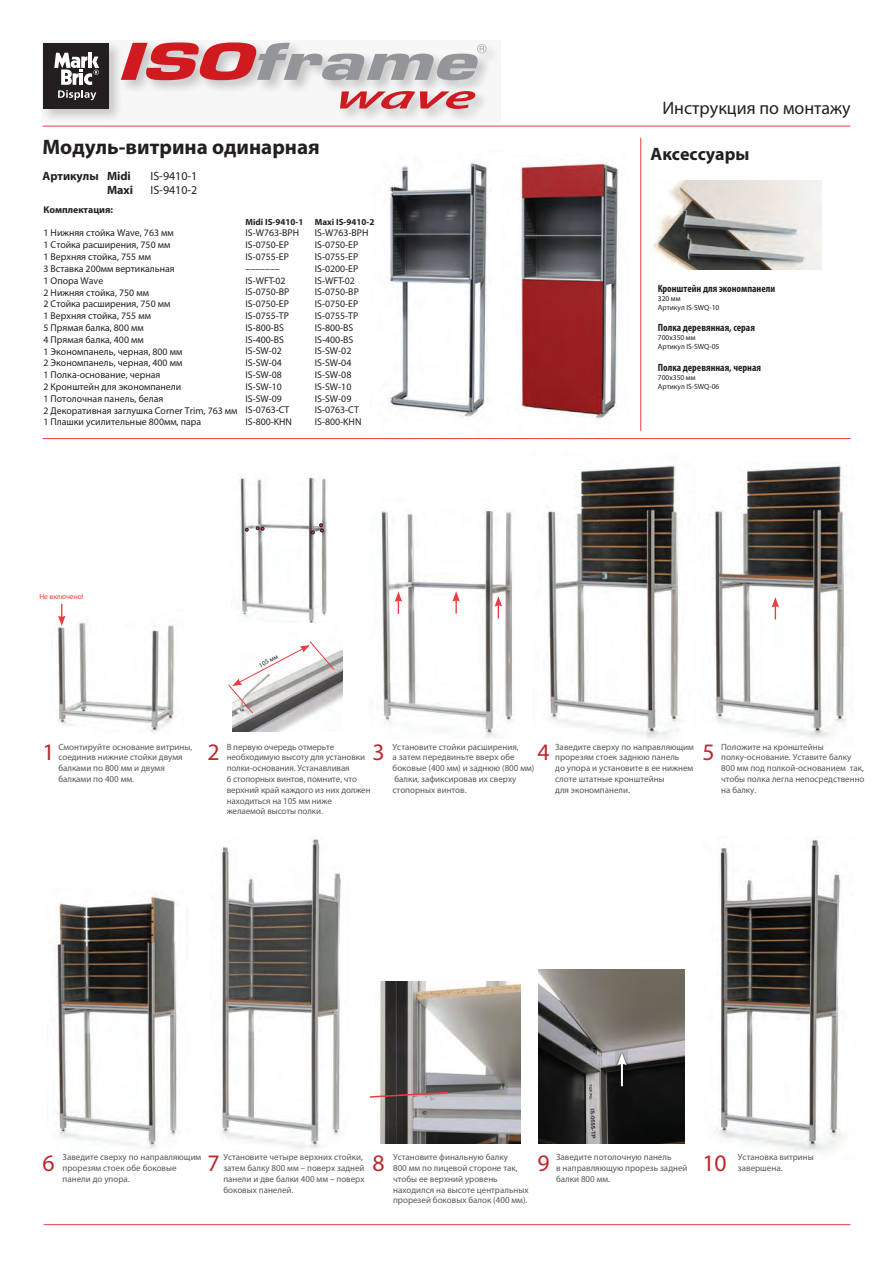
<style>
.page{position:relative;width:893px;height:1263px;background:#fff}
.page>*{position:absolute;margin:0;border:0;box-sizing:border-box;transform-origin:0 0}
.t1{font:23.7px "Myriad Pro";color:#c0262d}
.t2{font:700 21px "Myriad Pro";color:#231f20}
.t3{font:18px "Myriad Pro";color:#231f20}
.t4{font:700 18px "Myriad Pro";color:#231f20}
.t5{font:12px "Myriad Pro";color:#231f20}
.t6{font:700 12px "Myriad Pro";color:#231f20}
.t7{font:700 condensed 10.5px "Myriad Pro";color:#231f20}
.t8{font:9.9px/11.9px "Myriad Pro";color:#231f20}
.t9{font:700 9.9px "Myriad Pro";color:#231f20}
.t10{font:9px/10.8px "Myriad Pro";color:#57585a}
.t11{font:700 9px "Myriad Pro";color:#231f20}
.t12{font:7.5px/9px "Myriad Pro";color:#231f20}
.t13{font:7.5px "Myriad Pro";color:#ef3e2e}
.t14{font:6.75px "Myriad Pro";color:#231f20}
</style>
<div class="page">
<img style="left:240px;top:477px;width:87px;height:146px">
<svg style="left:311px;top:523px;width:13px;height:11px"></svg>
<svg style="left:256px;top:526px;width:8px;height:4px"></svg>
<img style="left:717px;top:837px;width:128px;height:316px">
<img style="left:220px;top:838px;width:121px;height:312px">
<img style="left:50px;top:893px;width:129px;height:257px">
<img style="left:714px;top:462px;width:139px;height:277px">
<svg style="left:772px;top:597px;width:7px;height:22px"></svg>
<img style="left:547px;top:465px;width:133px;height:274px">
<img style="left:538px;top:970px;width:147px;height:173px">
<img style="left:380px;top:981px;width:140px;height:162px">
<svg style="left:369px;top:1091px;width:80px;height:7px"></svg>
<svg style="left:615px;top:1051px;width:13px;height:37px"></svg>
<hr style="left:621px;top:1062px;width:2px;height:24px;background:#fff">
<svg style="left:617px;top:1053px;width:9px;height:12px"></svg>
<hr style="left:43px;top:126px;width:807px;height:1px;background:#ee3a41">
<hr style="left:44px;top:1224px;width:806px;height:1px;background:#ee3a41">
<svg style="left:43px;top:43px;width:454px;height:78px;fill:#f6f6f6"></svg>
<div style="left:43px;top:43px;width:66px;height:66px;background:#231f20"></div>
<hr style="left:88px;top:52px;width:4px;height:16px;background:#fff">
<svg style="left:54px;top:53px;width:45px;height:47px"></svg>
<svg style="left:340px;top:91px;width:136px;height:18px;background:#da8184"></svg>
<svg style="left:121px;top:42px;width:365px;height:38px"></svg>
<hr style="left:640px;top:138px;width:1px;height:293px;background:#ee3a41">
<img style="left:653px;top:181px;width:168px;height:89px">
<img style="left:370px;top:162px;width:123px;height:278px">
<img style="left:493px;top:163px;width:136px;height:277px">
<img style="left:380px;top:509px;width:135px;height:230px">
<svg style="left:395px;top:592px;width:7px;height:22px"></svg>
<svg style="left:452px;top:591px;width:8px;height:23px"></svg>
<svg style="left:495px;top:596px;width:7px;height:23px"></svg>
<img style="left:57px;top:622px;width:118px;height:111px">
<svg style="left:58px;top:604px;width:8px;height:22px"></svg>
<img style="left:232px;top:649px;width:111px;height:82px">
<svg style="left:228px;top:641px;width:107px;height:73px"></svg>
<hr style="left:43px;top:438px;width:807px;height:1px;background:#ee3a41">
<h2 class="t2" style="left:43px;top:133px;width:279px">Модуль-витрина одинарная</h2>
<h3 class="t6" style="left:43px;top:168px;width:90px">Артикулы Midi</h3>
<h3 class="t5" style="left:151px;top:168px;width:48px">IS-9410-1</h3>
<h3 class="t6" style="left:107px;top:182px;width:28px">Maxi</h3>
<h3 class="t5" style="left:151px;top:183px;width:48px">IS-9410-2</h3>
<p class="t9" style="left:44px;top:203px;width:71px">Комплектация:</p>
<p class="t8" style="left:44px;top:227px;width:195px">1 Нижняя стойка Wave, 763 мм<br>1 Стойка расширения, 750 мм<br>1 Верхняя стойка, 755 мм<br>3 Вставка 200мм вертикальная<br>1 Опора Wave<br>2 Нижняя стойка, 750 мм<br>2 Стойка расширения, 750 мм<br>1 Верхняя стойка, 755 мм<br>5 Прямая балка, 800 мм<br>4 Прямая балка, 400 мм<br>1 Экономпанель, черная, 800 мм<br>2 Экономпанель, черная, 400 мм<br>1 Полка-основание, черная<br>2 Кронштейн для экономпанели<br>1 Потолочная панель, белая<br>2 Декоративная заглушка Сorner Trim, 763 мм<br>1 Плашки усилительные 800мм, пара</p>
<p class="t11" style="left:245px;top:216px;width:59px">Midi IS-9410-1</p>
<p class="t8" style="left:245px;top:227px;width:55px">IS-W763-BPH<br>IS-0750-EP<br>IS-0755-EP –––––––<br>IS-WFT-02<br>IS-0750-BP<br>IS-0750-EP<br>IS-0755-TP<br>IS-800-BS<br>IS-400-BS<br>IS-SW-02<br>IS-SW-04<br>IS-SW-08<br>IS-SW-10<br>IS-SW-09<br>IS-0763-CT<br>IS-800-KHN</p>
<p class="t11" style="left:315px;top:216px;width:61px">Maxi IS-9410-2</p>
<p class="t8" style="left:315px;top:227px;width:55px">IS-W763-BPH<br>IS-0750-EP<br>IS-0755-EP<br>IS-0200-EP<br>IS-WFT-02<br>IS-0750-BP<br>IS-0750-EP<br>IS-0755-TP<br>IS-800-BS<br>IS-400-BS<br>IS-SW-02<br>IS-SW-04<br>IS-SW-08<br>IS-SW-10<br>IS-SW-09<br>IS-0763-CT<br>IS-800-KHN</p>
<p class="t13" style="left:39px;top:591px;width:46px">Не включено!</p>
<p class="t14" style="left:257px;top:662px;width:22px;rotate:-28deg">105 мм</p>
<h3 class="t3" style="left:662px;top:97px;width:190px">Инструкция по монтажу</h3>
<h3 class="t4" style="left:651px;top:142px;width:100px">Аксессуары</h3>
<p class="t7" style="left:658px;top:281px;width:119px">Кронштейн для экономпанели</p>
<p class="t12" style="left:658px;top:293px;width:63px">320 мм<br>Артикул IS-SWQ-10</p>
<p class="t7" style="left:658px;top:321px;width:99px">Полка деревянная, серая</p>
<p class="t12" style="left:658px;top:333px;width:63px">700x350 мм<br>Артикул IS-SWQ-05</p>
<p class="t7" style="left:658px;top:361px;width:105px">Полка деревянная, черная</p>
<p class="t12" style="left:658px;top:373px;width:63px">700x350 мм<br>Артикул IS-SWQ-06</p>
<h1 class="t1" style="left:43px;top:737px;width:14px">1</h1>
<p class="t10" style="left:58px;top:741px;width:136px">Смонтируйте основание витрины, соединив нижние стойки двумя балками по 800 мм и двумя балками по 400 мм.</p>
<h1 class="t1" style="left:207px;top:737px;width:14px">2</h1>
<p class="t10" style="left:227px;top:741px;width:145px">В первую очередь отмерьте необходимую высоту для установки полки-основания. Устанавливая<br>6 стопорных винтов, помните, что верхний край каждого из них должен находиться на 105 мм ниже желаемой высоты полки.</p>
<h1 class="t1" style="left:372px;top:737px;width:14px">3</h1>
<p class="t10" style="left:393px;top:741px;width:143px">Установите стойки расширения,<br>а затем передвиньте вверх обе боковые (400 мм) и заднюю (800 мм) балки, зафиксировав их сверху стопорных винтов.</p>
<h1 class="t1" style="left:537px;top:737px;width:14px">4</h1>
<p class="t10" style="left:555px;top:741px;width:140px">Заведите сверху по направляющим прорезям стоек заднюю панель<br>до упора и установите в ее нижнем слоте штатные кронштейны<br>для экономпанели.</p>
<h1 class="t1" style="left:702px;top:737px;width:14px">5</h1>
<p class="t10" style="left:721px;top:741px;width:145px">Положите на кронштейны полку-основание. Уставите балку<br>800 мм под полкой-основанием так, чтобы полка легла непосредственно на балку.</p>
<h1 class="t1" style="left:43px;top:1148px;width:14px">6</h1>
<p class="t10" style="left:63px;top:1151px;width:140px">Заведите сверху по направляющим прорезям стоек обе боковые панели до упора.</p>
<h1 class="t1" style="left:207px;top:1148px;width:14px">7</h1>
<p class="t10" style="left:223px;top:1151px;width:143px">Установите четыре верхних стойки, затем балку 800 мм – поверх задней панели и две балки 400 мм – поверх боковых панелей.</p>
<h1 class="t1" style="left:372px;top:1148px;width:14px">8</h1>
<p class="t10" style="left:393px;top:1151px;width:137px">Установите финальную балку<br>800 мм по лицевой стороне так, чтобы ее верхний уровень находился на высоте центральных прорезей боковых балок (400 мм).</p>
<h1 class="t1" style="left:537px;top:1148px;width:14px">9</h1>
<p class="t10" style="left:556px;top:1151px;width:133px">Заведите потолочную панель<br>в направляющую прорезь задней балки 800 мм.</p>
<h1 class="t1" style="left:702px;top:1148px;width:26px">10</h1>
<p class="t10" style="left:738px;top:1151px;width:77px">Установка витрины завершена.</p>
</div>
